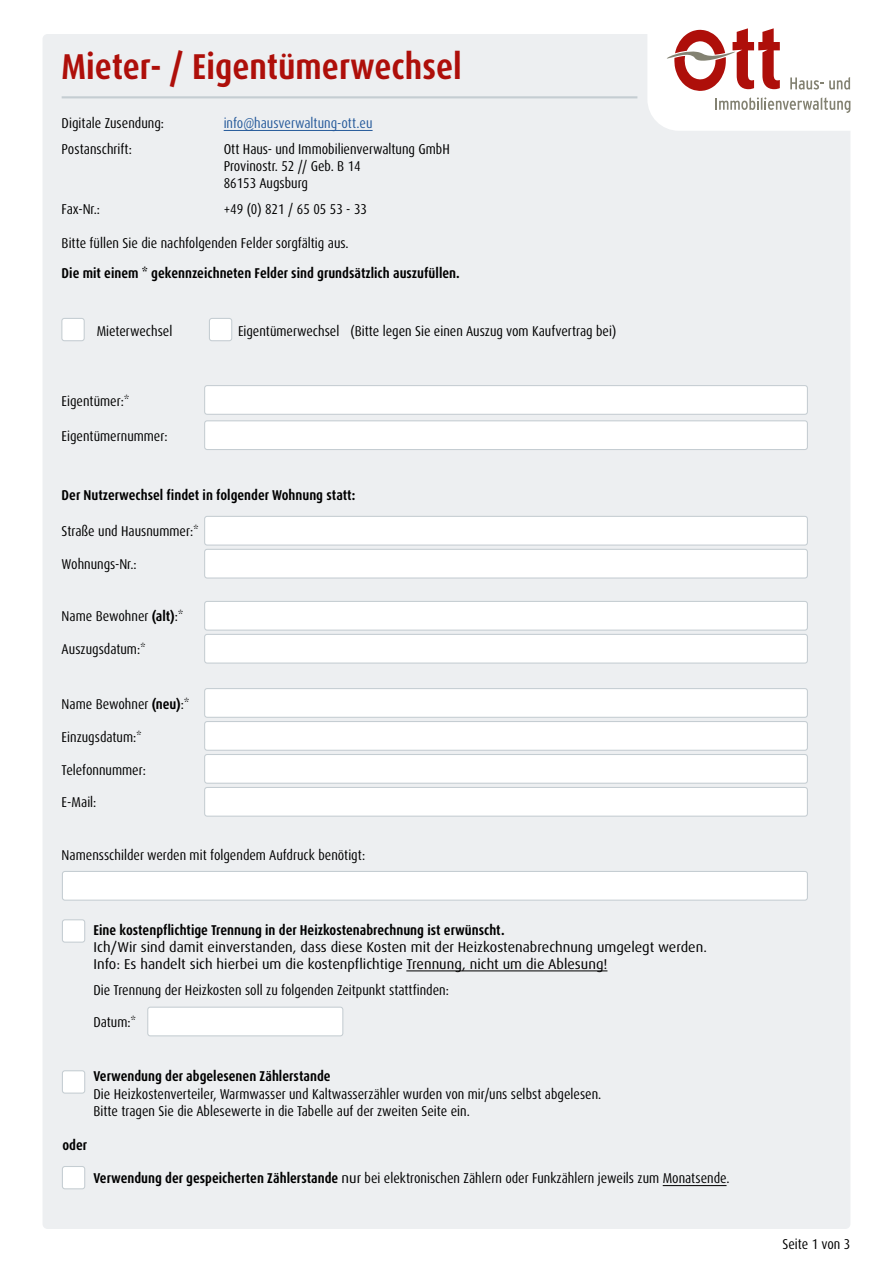
<style>
.page{position:relative;width:893px;height:1263px;background:#fff}
.page>*{position:absolute;margin:0;border:0;box-sizing:border-box;transform-origin:0 0}
.t1{font:700 condensed 36px "Dax Pro";color:#ae0f0a}
.t2{font:condensed 14.25px/17.1px "Dax Pro";color:#000}
.t3{font:700 condensed 14.25px "Dax Pro";color:#000}
.t4{font:14.25px/17.1px "Dax Pro";color:#000}
.t5{font:condensed 14.25px "Dax Pro";color:#275b9b}
.s1{font-weight:700}
.s2{font-stretch:normal}
</style>
<div class="page">
<div style="left:43px;top:34px;width:807px;height:1195px;background:#edeff1;border-radius:5px"></div>
<svg style="left:648px;top:28px;width:203px;height:103px"></svg>
<hr style="left:62px;top:96px;width:575px;height:2px;background:#c5cdd2">
<hr style="left:224px;top:130px;width:149px;height:1px;background:#275b9b">
<div style="left:205px;top:689px;width:602px;height:28px;background:#fff;border-radius:3px"></div>
<div style="left:204px;top:688px;width:604px;height:30px;border:1px solid #c5cdd2;border-radius:3px"></div>
<hr style="left:663px;top:1185px;width:63px;height:1px;background:#000">
<hr style="left:406px;top:970px;width:201px;height:1px;background:#000">
<div style="left:205px;top:386px;width:602px;height:28px;background:#fff;border-radius:3px"></div>
<div style="left:204px;top:385px;width:604px;height:30px;border:1px solid #c5cdd2;border-radius:3px"></div>
<div style="left:205px;top:421px;width:602px;height:28px;background:#fff;border-radius:3px"></div>
<div style="left:204px;top:420px;width:604px;height:30px;border:1px solid #c5cdd2;border-radius:3px"></div>
<div style="left:205px;top:516px;width:602px;height:29px;background:#fff;border-radius:3px"></div>
<div style="left:204px;top:516px;width:604px;height:30px;border:1px solid #c5cdd2;border-radius:3px"></div>
<div style="left:205px;top:549px;width:602px;height:29px;background:#fff;border-radius:3px"></div>
<div style="left:204px;top:549px;width:604px;height:29px;border:1px solid #c5cdd2;border-radius:3px"></div>
<div style="left:205px;top:601px;width:602px;height:29px;background:#fff;border-radius:3px"></div>
<div style="left:204px;top:601px;width:604px;height:30px;border:1px solid #c5cdd2;border-radius:3px"></div>
<div style="left:205px;top:634px;width:602px;height:29px;background:#fff;border-radius:3px"></div>
<div style="left:204px;top:634px;width:604px;height:30px;border:1px solid #c5cdd2;border-radius:3px"></div>
<div style="left:205px;top:721px;width:602px;height:29px;background:#fff;border-radius:3px"></div>
<div style="left:204px;top:721px;width:604px;height:30px;border:1px solid #c5cdd2;border-radius:3px"></div>
<div style="left:205px;top:754px;width:602px;height:29px;background:#fff;border-radius:3px"></div>
<div style="left:204px;top:754px;width:604px;height:30px;border:1px solid #c5cdd2;border-radius:3px"></div>
<div style="left:205px;top:787px;width:602px;height:29px;background:#fff;border-radius:3px"></div>
<div style="left:204px;top:787px;width:604px;height:30px;border:1px solid #c5cdd2;border-radius:3px"></div>
<div style="left:62px;top:871px;width:745px;height:29px;background:#fff;border-radius:3px"></div>
<div style="left:62px;top:871px;width:746px;height:30px;border:1px solid #c5cdd2;border-radius:3px"></div>
<div style="left:148px;top:1007px;width:195px;height:29px;background:#fff;border-radius:3px"></div>
<div style="left:147px;top:1007px;width:196px;height:29px;border:1px solid #c5cdd2;border-radius:3px"></div>
<div style="left:62px;top:1071px;width:23px;height:22px;background:#fff;border-radius:3px"></div>
<div style="left:62px;top:1070px;width:23px;height:24px;border:1px solid #c5cdd2;border-radius:3px"></div>
<div style="left:62px;top:1166px;width:23px;height:23px;background:#fff;border-radius:3px"></div>
<div style="left:62px;top:1166px;width:23px;height:23px;border:1px solid #c5cdd2;border-radius:3px"></div>
<div style="left:62px;top:920px;width:23px;height:22px;background:#fff;border-radius:3px"></div>
<div style="left:62px;top:919px;width:23px;height:24px;border:1px solid #c5cdd2;border-radius:3px"></div>
<div style="left:62px;top:318px;width:22px;height:23px;background:#fff;border-radius:3px"></div>
<div style="left:61px;top:318px;width:24px;height:23px;border:1px solid #c5cdd2;border-radius:3px"></div>
<div style="left:209px;top:318px;width:23px;height:23px;background:#fff;border-radius:3px"></div>
<div style="left:209px;top:318px;width:23px;height:23px;border:1px solid #c5cdd2;border-radius:3px"></div>
<h1 class="t1" style="left:62px;top:44px;width:402px">Mieter- / Eigentümerwechsel</h1>
<p class="t2" style="left:62px;top:115px;width:104px">Digitale Zusendung:</p>
<p class="t5" style="left:224px;top:114px;width:150px">info@hausverwaltung-ott.eu</p>
<p class="t2" style="left:62px;top:140px;width:72px">Postanschrift:</p>
<p class="t2" style="left:224px;top:140px;width:228px">Ott Haus- und Immobilienverwaltung GmbH<br>Provinostr. 52 // Geb. B 14<br>86153 Augsburg</p>
<p class="t2" style="left:62px;top:200px;width:40px">Fax-Nr.:</p>
<p class="t2" style="left:224px;top:200px;width:145px">+49 (0) 821 / 65 05 53 - 33</p>
<p class="t2" style="left:62px;top:234px;width:289px">Bitte füllen Sie die nachfolgenden Felder sorgfältig aus.</p>
<p class="t3" style="left:62px;top:264px;width:400px">Die mit einem * gekennzeichneten Felder sind grundsätzlich auszufüllen.</p>
<p class="t2" style="left:97px;top:323px;width:77px">Mieterwechsel</p>
<p class="t2" style="left:238px;top:323px;width:380px">Eigentümerwechsel (Bitte legen Sie einen Auszug vom Kaufvertrag bei)</p>
<p class="t2" style="left:62px;top:392px;width:69px">Eigentümer:*</p>
<p class="t2" style="left:62px;top:427px;width:107px">Eigentümernummer:</p>
<p class="t3" style="left:62px;top:486px;width:295px">Der Nutzerwechsel findet in folgender Wohnung statt:</p>
<p class="t2" style="left:62px;top:523px;width:139px">Straße und Hausnummer:*</p>
<p class="t2" style="left:62px;top:556px;width:77px">Wohnungs-Nr.:</p>
<p class="t2" style="left:62px;top:608px;width:124px">Name Bewohner <span class="s1">(alt)</span>:*</p>
<p class="t2" style="left:62px;top:641px;width:86px">Auszugsdatum:*</p>
<p class="t2" style="left:62px;top:695px;width:129px">Name Bewohner <span class="s1">(neu)</span>:*</p>
<p class="t2" style="left:62px;top:728px;width:82px">Einzugsdatum:*</p>
<p class="t2" style="left:62px;top:761px;width:86px">Telefonnummer:</p>
<p class="t2" style="left:62px;top:794px;width:36px">E-Mail:</p>
<p class="t2" style="left:62px;top:846px;width:305px">Namensschilder werden mit folgendem Aufdruck benötigt:</p>
<p class="t3" style="left:94px;top:921px;width:413px">Eine kostenpflichtige Trennung in der Heizkostenabrechnung ist erwünscht.</p>
<p class="t4" style="left:94px;top:939px;width:615px">Ich/Wir sind damit einverstanden, dass diese Kosten mit der Heizkostenabrechnung umgelegt werden.<br>Info: Es handelt sich hierbei um die kostenpflichtige Trennung, nicht um die Ablesung!</p>
<p class="t2" style="left:94px;top:981px;width:357px">Die Trennung der Heizkosten soll zu folgenden Zeitpunkt stattfinden:</p>
<p class="t2" style="left:94px;top:1014px;width:44px">Datum:*</p>
<p class="t3" style="left:94px;top:1067px;width:239px">Verwendung der abgelesenen Zählerstande</p>
<p class="t2" style="left:94px;top:1085px;width:509px">Die Heizkostenverteiler, Warmwasser und Kaltwasserzähler wurden von mir/uns selbst abgelesen.<br>Bitte tragen Sie die Ablesewerte in die Tabelle auf der zweiten Seite ein.</p>
<p class="t3" style="left:62px;top:1136px;width:26px">oder</p>
<p class="t2" style="left:94px;top:1170px;width:638px"><span class="s1">Verwendung der gespeicherten Zählerstande</span> <span class="s2">nur</span> bei elektronischen Zählern oder Funkzählern jeweils zum Monatsende.</p>
<p class="t2" style="left:783px;top:1235px;width:69px">Seite 1 von 3</p>
</div>
